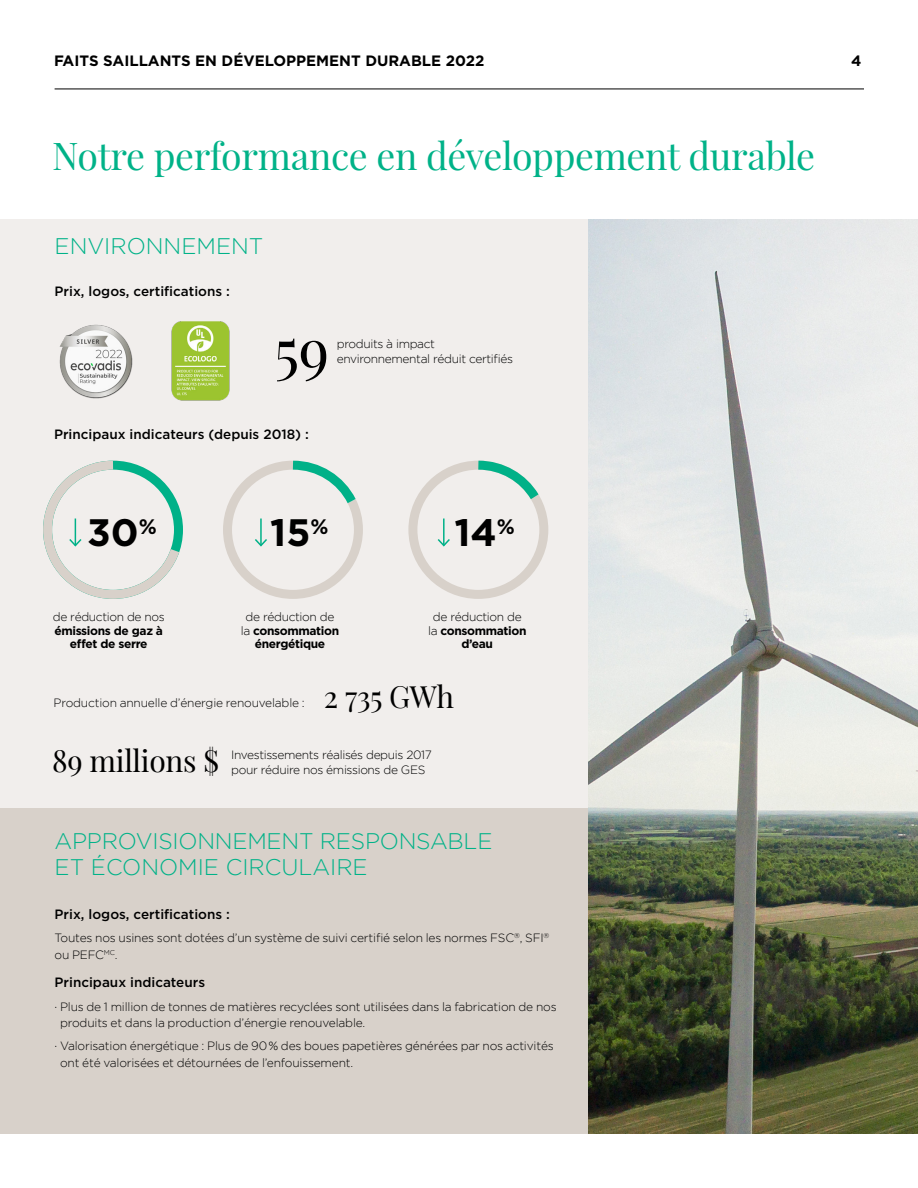
<style>
.page{position:relative;width:918px;height:1188px;background:#fff}
.page>*{position:absolute;margin:0;border:0;box-sizing:border-box;transform-origin:0 0}
.t1{font:60px "Playfair Display";color:#000}
.t2{font:700 38.25px "Gotham";color:#000}
.t3{font:37.5px "Playfair Display";letter-spacing:-.01em;color:#00b288}
.t4{font:30px "Playfair Display";letter-spacing:-.01em;color:#000}
.t5{font:300 22.5px/25.5px "Gotham";color:#00b288}
.t6{font:700 15px "Gotham";color:#000}
.t7{font:500 13.5px "Gotham";color:#000}
.t8{font:300 12px/16.5px "Gotham";letter-spacing:-.015em;color:#000}
.t9{font:700 12px/13.5px "Gotham";letter-spacing:-.03em;color:#000;text-align:center}
.s1{font-weight:300}
</style>
<div class="page">
<div style="left:0;top:219px;width:588px;height:590px;background:#f1eeec"></div>
<img style="left:588px;top:219px;width:330px;height:915px">
<div style="left:0;top:809px;width:588px;height:325px;background:#d8d1ca"></div>
<hr style="left:55px;top:89px;width:809px;height:1px;background:#000">
<img style="left:59px;top:325px;width:71px;height:73px">
<svg style="left:223px;top:460px;width:140px;height:139px"></svg>
<hr style="left:443px;top:519px;width:2px;height:26px;background:#00b188">
<svg style="left:437px;top:537px;width:13px;height:10px"></svg>
<div style="left:408px;top:461px;width:140px;height:138px;border:9px solid #d8d1ca;border-radius:50%"></div>
<svg style="left:469px;top:460px;width:76px;height:49px"></svg>
<svg style="left:43px;top:460px;width:140px;height:139px"></svg>
<img style="left:130px;top:321px;width:100px;height:80px">
<p class="t6" style="left:54px;top:51px;width:432px">FAITS SAILLANTS EN DÉVELOPPEMENT DURABLE 2022</p>
<p class="t6" style="left:851px;top:51px;width:12px">4</p>
<h3 class="t3" style="left:52px;top:127px;width:765px">Notre performance en développement durable</h3>
<h3 class="t5" style="left:55px;top:233px;width:210px">ENVIRONNEMENT</h3>
<p class="t7" style="left:55px;top:282px;width:177px">Prix, logos, certifications :</p>
<h1 class="t1" style="left:274px;top:303px;width:56px">59</h1>
<p class="t8" style="left:337px;top:336px;width:178px;line-height:15px">produits à impact environnemental réduit certifiés</p>
<p class="t7" style="left:54px;top:425px;width:257px">Principaux indicateurs (depuis 2018) :</p>
<h2 class="t2" style="left:87px;top:507px;width:71px">30<sup>%</sup></h2>
<h2 class="t2" style="left:270px;top:507px;width:60px">15<sup>%</sup></h2>
<h2 class="t2" style="left:454px;top:507px;width:62px">14<sup>%</sup></h2>
<p class="t8" style="left:53px;top:609px;width:113px">de réduction de nos</p>
<p class="t9" style="left:54px;top:624px;width:110px">émissions de gaz à effet de serre</p>
<p class="t9" style="left:241px;top:610px;width:100px"><span class="s1">de réduction de la</span> consommation énergétique</p>
<p class="t9" style="left:428px;top:610px;width:100px"><span class="s1">de réduction de la</span> consommation d’eau</p>
<p class="t8" style="left:54px;top:694px;width:253px">Production annuelle d’énergie renouvelable :</p>
<h3 class="t4" style="left:324px;top:673px;width:132px">2 735 GWh</h3>
<h3 class="t4" style="left:52px;top:737px;width:169px">89 millions $</h3>
<p class="t8" style="left:231px;top:747px;width:202px;line-height:15px">Investissements réalisés depuis 2017 pour réduire nos émissions de GES</p>
<h3 class="t5" style="left:55px;top:828px;width:439px">APPROVISIONNEMENT RESPONSABLE<br>ET ÉCONOMIE CIRCULAIRE</h3>
<p class="t7" style="left:55px;top:905px;width:177px">Prix, logos, certifications :</p>
<p class="t8" style="left:55px;top:930px;width:496px">Toutes nos usines sont dotées d’un système de suivi certifié selon les normes FSC<sup>®</sup>, SFI<sup>® </sup>ou PEFC<sup>MC</sup>.</p>
<p class="t7" style="left:55px;top:974px;width:152px">Principaux indicateurs</p>
<p class="t8" style="left:60px;top:998px;width:498px;text-indent:-5px">· Plus de 1 million de tonnes de matières recyclées sont utilisées dans la fabrication de nos produits et dans la production d’énergie renouvelable.</p>
<p class="t8" style="left:60px;top:1038px;width:495px;text-indent:-5px">· Valorisation énergétique : Plus de 90% des boues papetières générées par nos activités ont été valorisées et détournées de l’enfouissement.</p>
</div>
